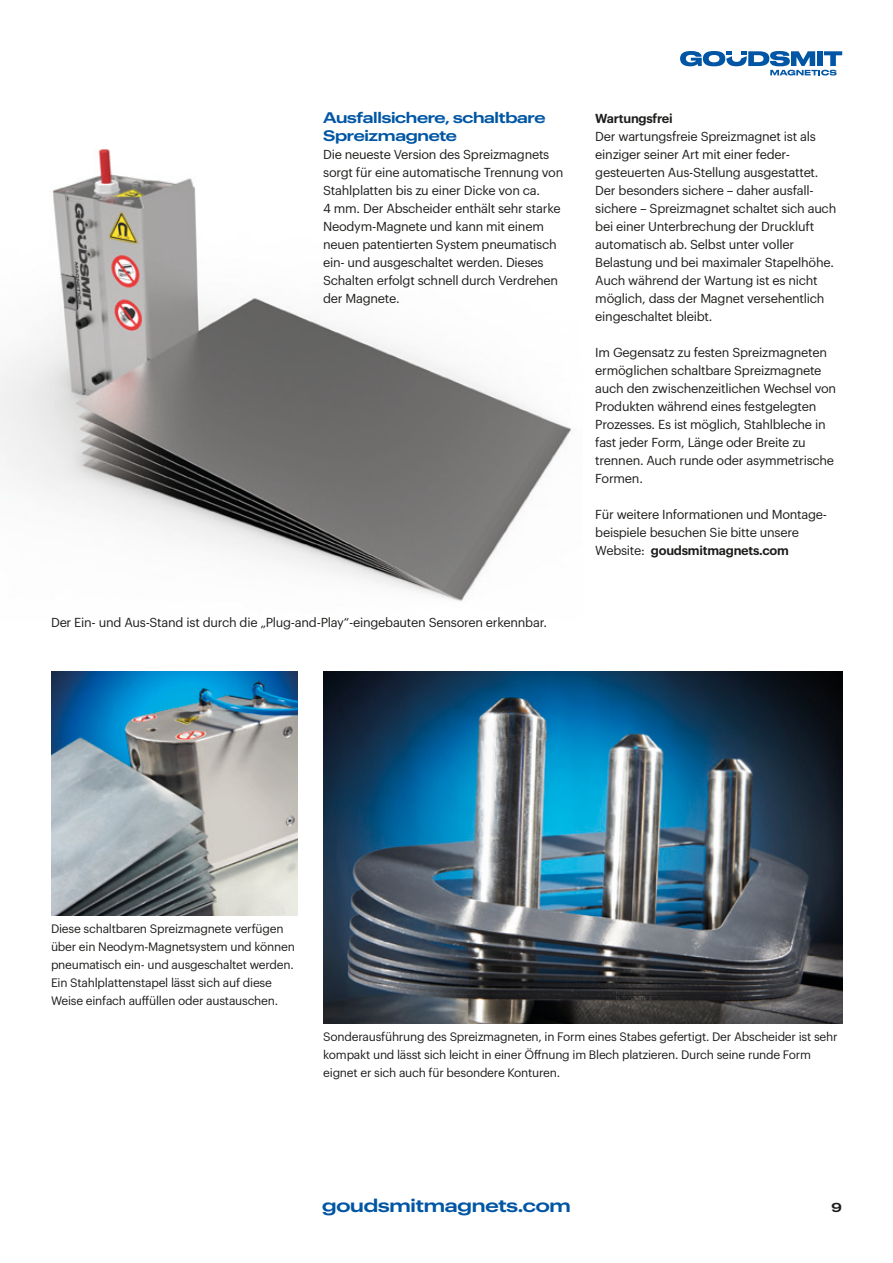
<style>
.page{position:relative;width:893px;height:1263px;background:#fff}
.page>*{position:absolute;margin:0;border:0;box-sizing:border-box;transform-origin:0 0}
.t1{font:600 18px "Graphik Wide";letter-spacing:-.01em;color:#0056a4}
.t2{font:600 15px/18px "Graphik Wide";letter-spacing:-.02em;color:#0056a4}
.t3{font:12.75px/18px "Graphik LC";letter-spacing:-.02em;color:#1d1d1b}
.t4{font:600 12.75px "Graphik LC";letter-spacing:-.02em;color:#1d1d1b}
.t5{font:600 12.75px "Graphik Wide";color:#1d1d1b}
.t6{font:12px/18px "Graphik LC";letter-spacing:-.02em;color:#1d1d1b}
.s1{font-weight:600}
</style>
<div class="page">
<img style="left:323px;top:672px;width:519px;height:351px">
<img style="left:51px;top:672px;width:247px;height:243px">
<img style="left:0;top:149px;width:571px;height:452px">
<svg style="left:680px;top:51px;width:162px;height:25px"></svg>
<p class="t2" style="left:323px;top:107px;width:224px">Ausfallsichere, schaltbare<br>Spreizmagnete</p>
<p class="t3" style="left:323px;top:144px;width:242px">Die neueste Version des Spreizmagnets sorgt für eine automatische Trennung von Stahlplatten bis zu einer Dicke von ca.<br>4 mm. Der Abscheider enthält sehr starke Neodym-Magnete und kann mit einem neuen patentierten System pneumatisch ein- und ausgeschaltet werden. Dieses Schalten erfolgt schnell durch Verdrehen der Magnete.</p>
<p class="t3" style="left:51px;top:612px;width:497px">Der Ein- und Aus-Stand ist durch die „Plug-and-Play“-eingebauten Sensoren erkennbar.</p>
<p class="t4" style="left:595px;top:109px;width:79px">Wartungsfrei</p>
<p class="t3" style="left:595px;top:126px;width:242px">Der wartungsfreie Spreizmagnet ist als einziger seiner Art mit einer feder&shy;gesteuerten Aus-Stellung ausgestattet.<br>Der besonders sichere – daher ausfall&shy;sichere – Spreizmagnet schaltet sich auch bei einer Unterbrechung der Druckluft automatisch ab. Selbst unter voller Belastung und bei maximaler Stapelhöhe.<br>Auch während der Wartung ist es nicht möglich, dass der Magnet versehentlich eingeschaltet bleibt.</p>
<p class="t3" style="left:595px;top:342px;width:242px">Im Gegensatz zu festen Spreizmagneten ermöglichen schaltbare Spreizmagnete auch den zwischenzeitlichen Wechsel von Produkten während eines festgelegten Prozesses. Es ist möglich, Stahlbleche in fast jeder Form, Länge oder Breite zu trennen. Auch runde oder asymmetrische Formen.</p>
<p class="t3" style="left:595px;top:504px;width:233px">Für weitere Informationen und Montage&shy;beispiele besuchen Sie bitte unsere<br>Website: <span class="s1">goudsmitmagnets.com</span></p>
<p class="t6" style="left:51px;top:919px;width:245px">Diese schaltbaren Spreizmagnete verfügen über ein Neodym-Magnetsystem und können pneumatisch ein- und ausgeschaltet werden.</p>
<p class="t6" style="left:51px;top:973px;width:229px">Ein Stahlplattenstapel lässt sich auf diese<br>Weise einfach auffüllen oder austauschen.</p>
<p class="t6" style="left:323px;top:1027px;width:516px">Sonderausführung des Spreizmagneten, in Form eines Stabes gefertigt. Der Abscheider ist sehr kompakt und lässt sich leicht in einer Öffnung im Blech platzieren. Durch seine runde Form eignet er sich auch für besondere Konturen.</p>
<p class="t1" style="left:322px;top:1191px;width:250px">goudsmitmagnets.com</p>
<p class="t5" style="left:832px;top:1197px;width:12px">9</p>
</div>
